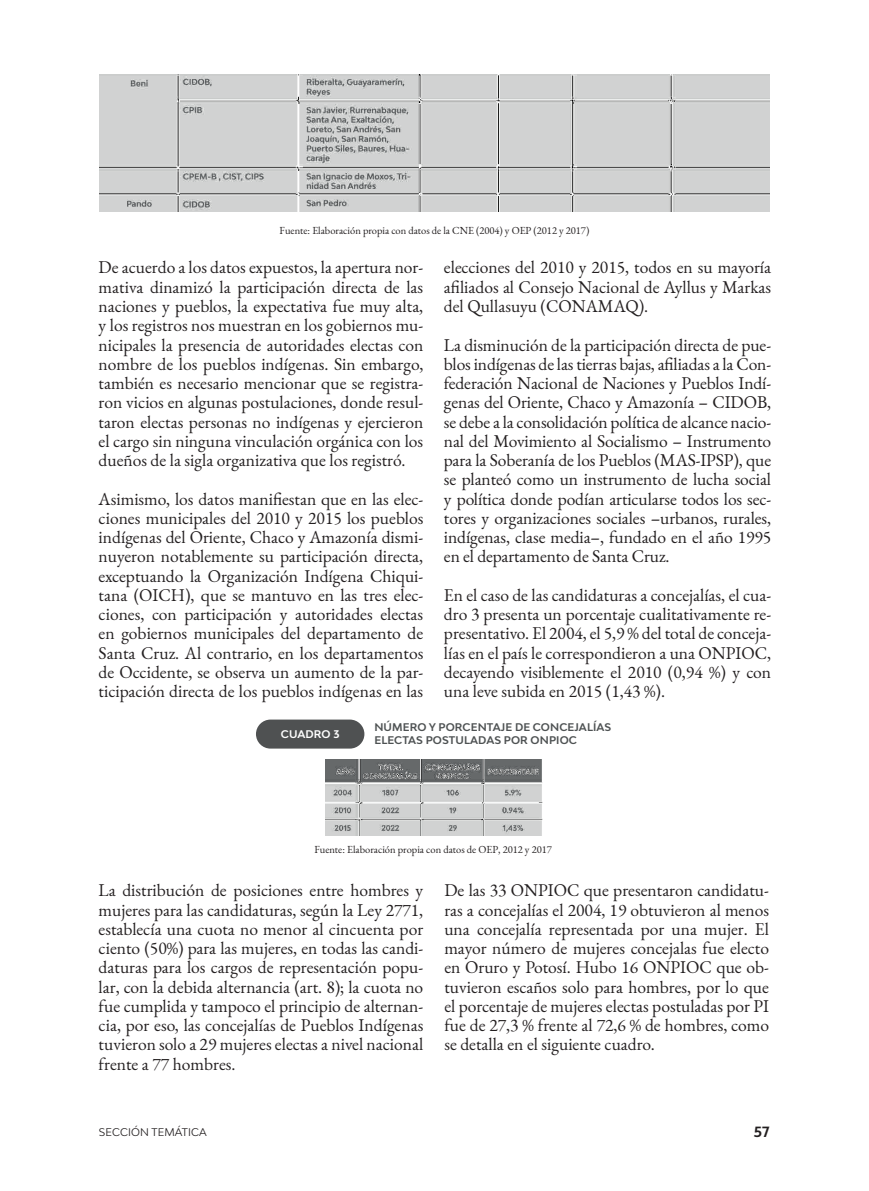
<style>
.page{position:relative;width:869px;height:1191px;background:#fff}
.page>*{position:absolute;margin:0;border:0;box-sizing:border-box;transform-origin:0 0}
.t1{font:17.5px/19.2px "EB Garamond";color:#231f20;text-align:justify}
.t2{font:700 14px "Bw Modelica";color:#231f20}
.t3{font:10.5px "EB Garamond";color:#231f20}
.t4{font:700 10.5px/12.6px "Bw Modelica";letter-spacing:.01em;color:#4e5253}
.t5{font:10.5px "Bw Modelica";letter-spacing:.01em;color:#231f20}
.t6{font:700 10.5px "Bw Modelica";letter-spacing:.01em;color:#fff}
</style>
<div class="page">
<div style="left:256px;top:719px;width:108px;height:29px;background:#4f5152;border-radius:15px"></div>
<img style="left:325px;top:759px;width:217px;height:77px">
<img style="left:99px;top:74px;width:670px;height:137px">
<p class="t3" style="left:279px;top:223px;width:311px">Fuente: Elaboración propia con datos de la CNE (2004) y OEP (2012 y 2017)</p>
<p class="t1" style="left:99px;top:258px;width:326px">De acuerdo a los datos expuestos, la apertura nor&shy;mativa dinamizó la participación directa de las naciones y pueblos, la expectativa fue muy alta, y los registros nos muestran en los gobiernos mu&shy;nicipales la presencia de autoridades electas con nombre de los pueblos indígenas. Sin embargo, también es necesario mencionar que se registra&shy;ron vicios en algunas postulaciones, donde resul&shy;taron electas personas no indígenas y ejercieron el cargo sin ninguna vinculación orgánica con los dueños de la sigla organizativa que los registró.</p>
<p class="t1" style="left:99px;top:489px;width:326px">Asimismo, los datos manifiestan que en las elec&shy;ciones municipales del 2010 y 2015 los pueblos indígenas del Oriente, Chaco y Amazonía dismi&shy;nuyeron notablemente su participación directa, exceptuando la Organización Indígena Chiqui&shy;tana (OICH), que se mantuvo en las tres elec&shy;ciones, con participación y autoridades electas en gobiernos municipales del departamento de Santa Cruz. Al contrario, en los departamentos de Occidente, se observa un aumento de la par&shy;ticipación directa de los pueblos indígenas en las</p>
<p class="t1" style="left:444px;top:258px;width:328px">elecciones del 2010 y 2015, todos en su mayoría afiliados al Consejo Nacional de Ayllus y Markas del Qullasuyu (CONAMAQ).</p>
<p class="t1" style="left:444px;top:335px;width:328px">La disminución de la participación directa de pue&shy;blos indígenas de las tierras bajas, afiliadas a la Con&shy;federación Nacional de Naciones y Pueblos Indí&shy;genas del Oriente, Chaco y Amazonía – CIDOB, se debe a la consolidación política de alcance nacio&shy;nal del Movimiento al Socialismo – Instrumento para la Soberanía de los Pueblos (MAS-IPSP), que se planteó como un instrumento de lucha social y política donde podían articularse todos los sec&shy;tores y organizaciones sociales –urbanos, rurales, indígenas, clase media–, fundado en el año 1995 en el departamento de Santa Cruz.</p>
<p class="t1" style="left:444px;top:585px;width:328px">En el caso de las candidaturas a concejalías, el cua&shy;dro 3 presenta un porcentaje cualitativamente re&shy;presentativo. El 2004, el 5,9 % del total de conceja&shy;lías en el país le correspondieron a una ONPIOC, decayendo visiblemente el 2010 (0,94 %) y con una leve subida en 2015 (1,43 %).</p>
<p class="t6" style="left:281px;top:727px;width:60px">CUADRO 3</p>
<p class="t4" style="left:374px;top:721px;width:238px">NÚMERO Y PORCENTAJE DE CONCEJALÍAS<br>ELECTAS POSTULADAS POR ONPIOC</p>
<p class="t3" style="left:314px;top:842px;width:239px">Fuente: Elaboración propia con datos de OEP, 2012 y 2017</p>
<p class="t1" style="left:99px;top:881px;width:326px">La distribución de posiciones entre hombres y mujeres para las candidaturas, según la Ley 2771, establecía una cuota no menor al cincuenta por ciento (50%) para las mujeres, en todas las candi&shy;daturas para los cargos de representación popu&shy;lar, con la debida alternancia (art. 8); la cuota no fue cumplida y tampoco el principio de alternan&shy;cia, por eso, las concejalías de Pueblos Indígenas tuvieron solo a 29 mujeres electas a nivel nacional frente a 77 hombres.</p>
<p class="t1" style="left:444px;top:881px;width:326px">De las 33 ONPIOC que presentaron candidatu&shy;ras a concejalías el 2004, 19 obtuvieron al menos una concejalía representada por una mujer. El mayor número de mujeres concejalas fue electo en Oruro y Potosí. Hubo 16 ONPIOC que ob&shy;tuvieron escaños solo para hombres, por lo que el porcentaje de mujeres electas postuladas por PI fue de 27,3 % frente al 72,6 % de hombres, como se detalla en el siguiente cuadro.</p>
<p class="t5" style="left:99px;top:1125px;width:109px">SECCIÓN TEMÁTICA</p>
<p class="t2" style="left:753px;top:1123px;width:17px">57</p>
</div>
